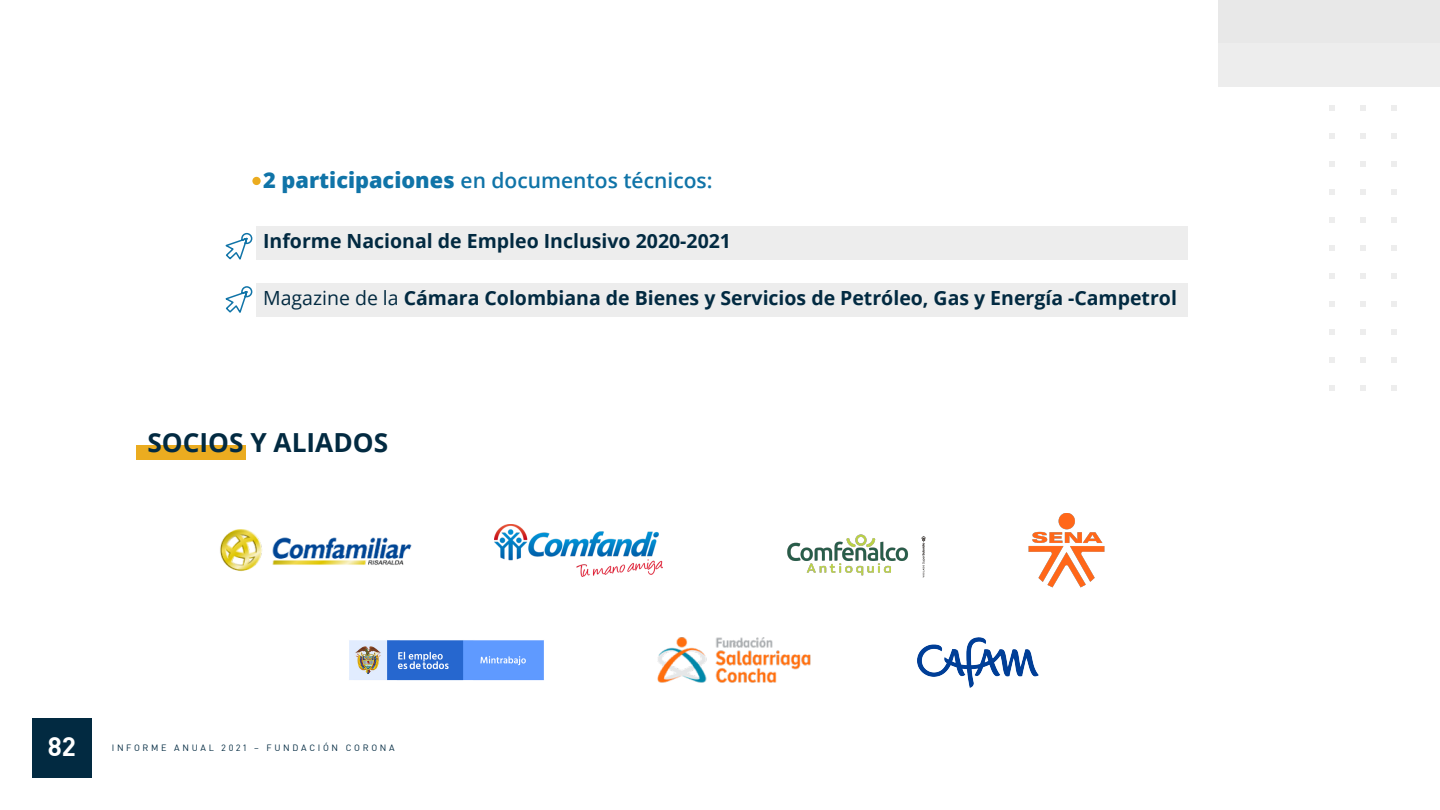
<style>
.page{position:relative;width:1440px;height:810px;background:#fff}
.page>*{position:absolute;margin:0;border:0;box-sizing:border-box;transform-origin:0 0}
.t1{font:700 26.25px "Open Sans";color:#022a41}
.t2{font:700 26.25px "NGCDIN";color:#fff}
.t3{font:600 21px "Open Sans";color:#1074a8}
.t4{font:700 19.5px "Open Sans";color:#022a41}
.t5{font:9px "NGCDIN";letter-spacing:.3em;color:#022a41}
.s1{font-weight:800;font-size:21.75px}
.s2{font-weight:400}
</style>
<div class="page">
<div style="left:32px;top:718px;width:60px;height:60px;background:#022a41"></div>
<div style="left:257px;top:227px;width:931px;height:33px;background:#ededed"></div>
<div style="left:257px;top:283px;width:931px;height:33px;background:#ededed"></div>
<div style="left:252px;top:177px;width:9px;height:8px;background:#ebac20;border-radius:50%"></div>
<div style="left:1219px;top:0;width:221px;height:43px;background:#e8e8e8"></div>
<div style="left:1219px;top:43px;width:221px;height:44px;background:#ededed"></div>
<svg style="left:1391px;top:105px;width:5px;height:5px"></svg>
<svg style="left:1360px;top:105px;width:5px;height:5px"></svg>
<svg style="left:1329px;top:105px;width:6px;height:5px"></svg>
<svg style="left:1391px;top:133px;width:5px;height:5px"></svg>
<svg style="left:1360px;top:133px;width:5px;height:5px"></svg>
<svg style="left:1329px;top:133px;width:6px;height:5px"></svg>
<svg style="left:1391px;top:161px;width:5px;height:5px"></svg>
<svg style="left:1360px;top:161px;width:5px;height:5px"></svg>
<svg style="left:1329px;top:161px;width:6px;height:5px"></svg>
<svg style="left:1391px;top:189px;width:5px;height:5px"></svg>
<svg style="left:1360px;top:189px;width:5px;height:5px"></svg>
<svg style="left:1329px;top:189px;width:6px;height:5px"></svg>
<svg style="left:1391px;top:217px;width:5px;height:5px"></svg>
<svg style="left:1360px;top:217px;width:5px;height:5px"></svg>
<svg style="left:1329px;top:217px;width:6px;height:5px"></svg>
<svg style="left:1391px;top:245px;width:5px;height:5px"></svg>
<svg style="left:1360px;top:245px;width:5px;height:5px"></svg>
<svg style="left:1329px;top:245px;width:6px;height:5px"></svg>
<svg style="left:1391px;top:273px;width:5px;height:5px"></svg>
<svg style="left:1360px;top:273px;width:5px;height:5px"></svg>
<svg style="left:1329px;top:273px;width:6px;height:5px"></svg>
<svg style="left:1391px;top:301px;width:5px;height:5px"></svg>
<svg style="left:1360px;top:301px;width:5px;height:5px"></svg>
<svg style="left:1329px;top:301px;width:6px;height:5px"></svg>
<svg style="left:1391px;top:329px;width:5px;height:5px"></svg>
<svg style="left:1360px;top:329px;width:5px;height:5px"></svg>
<svg style="left:1329px;top:329px;width:6px;height:5px"></svg>
<svg style="left:1391px;top:357px;width:5px;height:5px"></svg>
<svg style="left:1360px;top:357px;width:5px;height:5px"></svg>
<svg style="left:1329px;top:357px;width:6px;height:5px"></svg>
<svg style="left:1391px;top:385px;width:5px;height:5px"></svg>
<svg style="left:1360px;top:385px;width:5px;height:5px"></svg>
<svg style="left:1329px;top:385px;width:6px;height:5px"></svg>
<div style="left:137px;top:446px;width:109px;height:14px;background:#ebac20"></div>
<svg style="left:225px;top:232px;width:28px;height:28px"></svg>
<svg style="left:225px;top:286px;width:28px;height:27px"></svg>
<img style="left:220px;top:529px;width:192px;height:43px">
<img style="left:494px;top:524px;width:168px;height:53px">
<img style="left:787px;top:534px;width:139px;height:44px">
<img style="left:349px;top:640px;width:195px;height:41px">
<img style="left:657px;top:637px;width:154px;height:46px">
<img style="left:1029px;top:513px;width:76px;height:75px">
<img style="left:917px;top:637px;width:122px;height:50px">
<p class="t3" style="left:263px;top:165px;width:451px"><span class="s1">2 participaciones</span> en documentos técnicos:</p>
<p class="t4" style="left:263px;top:227px;width:469px">Informe Nacional de Empleo Inclusivo 2020-2021</p>
<p class="t4" style="left:263px;top:284px;width:915px"><span class="s2">Magazine de la</span> Cámara Colombiana de Bienes y Servicios de Petróleo, Gas y Energía -Campetrol</p>
<h1 class="t1" style="left:147px;top:424px;width:242px">SOCIOS Y ALIADOS</h1>
<h1 class="t2" style="left:48px;top:729px;width:30px">82</h1>
<p class="t5" style="left:112px;top:742px;width:284px">INFORME ANUAL 2021 – FUNDACIÓN CORONA</p>
</div>
